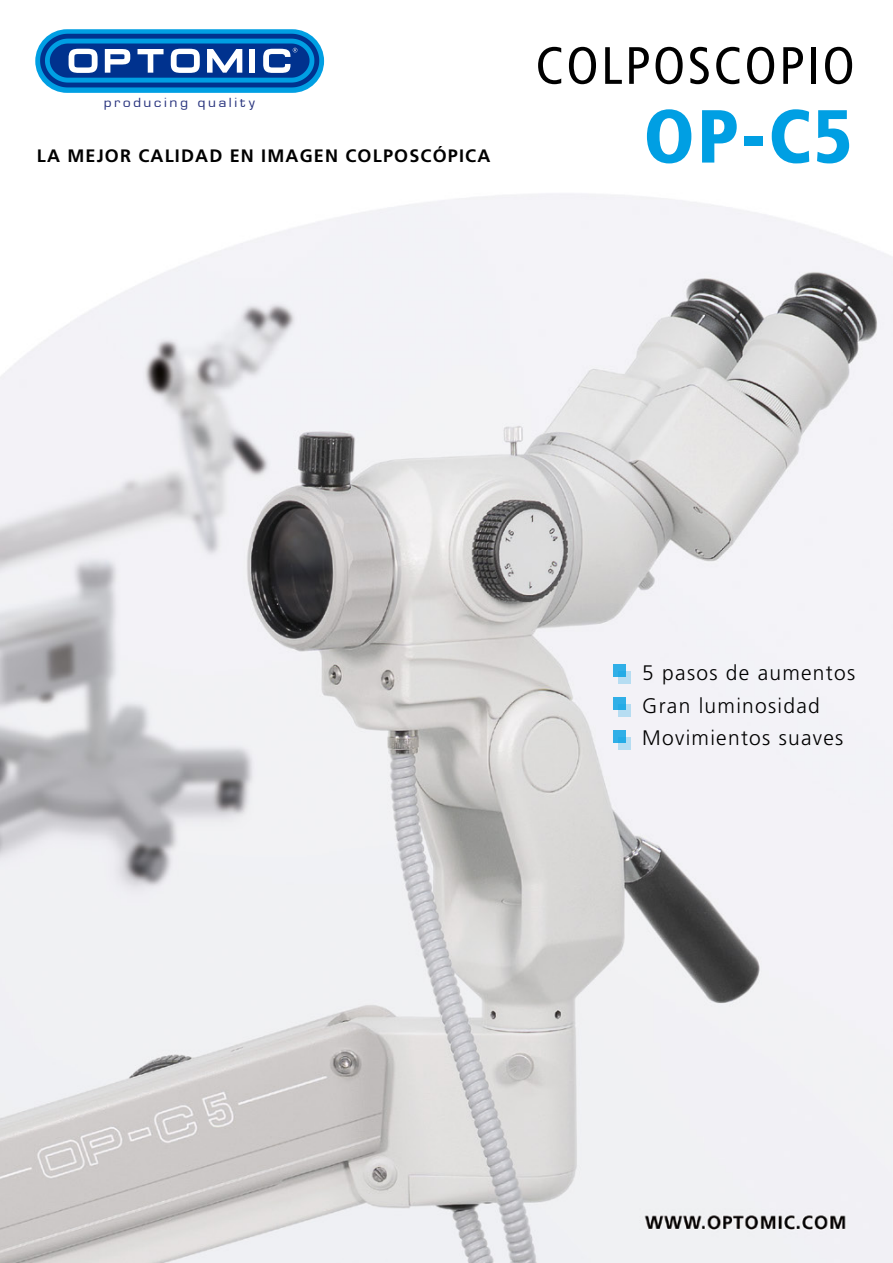
<style>
.page{position:relative;width:893px;height:1263px;background:#fff}
.page>*{position:absolute;margin:0;border:0;box-sizing:border-box;transform-origin:0 0}
.t1{font:900 condensed 75px "Frutiger LT Std";color:#009fe3}
.t2{font:condensed 52.5px "Frutiger LT Std";letter-spacing:.05em;color:#000}
.t3{font:300 21px "Frutiger LT Std";letter-spacing:.06em;color:#000}
.t4{font:700 18px "Frutiger LT Std";letter-spacing:.065em;color:#000}
.t5{font:13.65px "Waukegan LDO";letter-spacing:.2em;color:#28337e;scale:1.14 1}
</style>
<div class="page">
<img style="left:0;top:29px;width:893px;height:1234px">
<div style="left:613px;top:664px;width:13px;height:12px;background:#30afe7"></div>
<svg style="left:618px;top:672px;width:13px;height:12px"></svg>
<div style="left:613px;top:697px;width:13px;height:12px;background:#30afe7"></div>
<svg style="left:618px;top:704px;width:13px;height:13px"></svg>
<div style="left:613px;top:730px;width:13px;height:12px;background:#30afe7"></div>
<svg style="left:618px;top:737px;width:13px;height:13px"></svg>
<svg style="left:35px;top:29px;width:289px;height:64px;background:#0b9ddf"></svg>
<svg style="left:40px;top:34px;width:279px;height:53px"></svg>
<p class="t5" style="left:104px;top:95px;width:134px">producing quality</p>
<p class="t4" style="left:37px;top:145px;width:455px">LA MEJOR CALIDAD EN IMAGEN COLPOSCÓPICA</p>
<p class="t2" style="left:536px;top:35px;width:321px">COLPOSCOPIO</p>
<p class="t1" style="left:643px;top:91px;width:211px">OP-C5</p>
<p class="t3" style="left:642px;top:661px;width:214px">5 pasos de aumentos</p>
<p class="t3" style="left:642px;top:693px;width:179px">Gran luminosidad</p>
<p class="t3" style="left:642px;top:726px;width:203px">Movimientos suaves</p>
</div>
